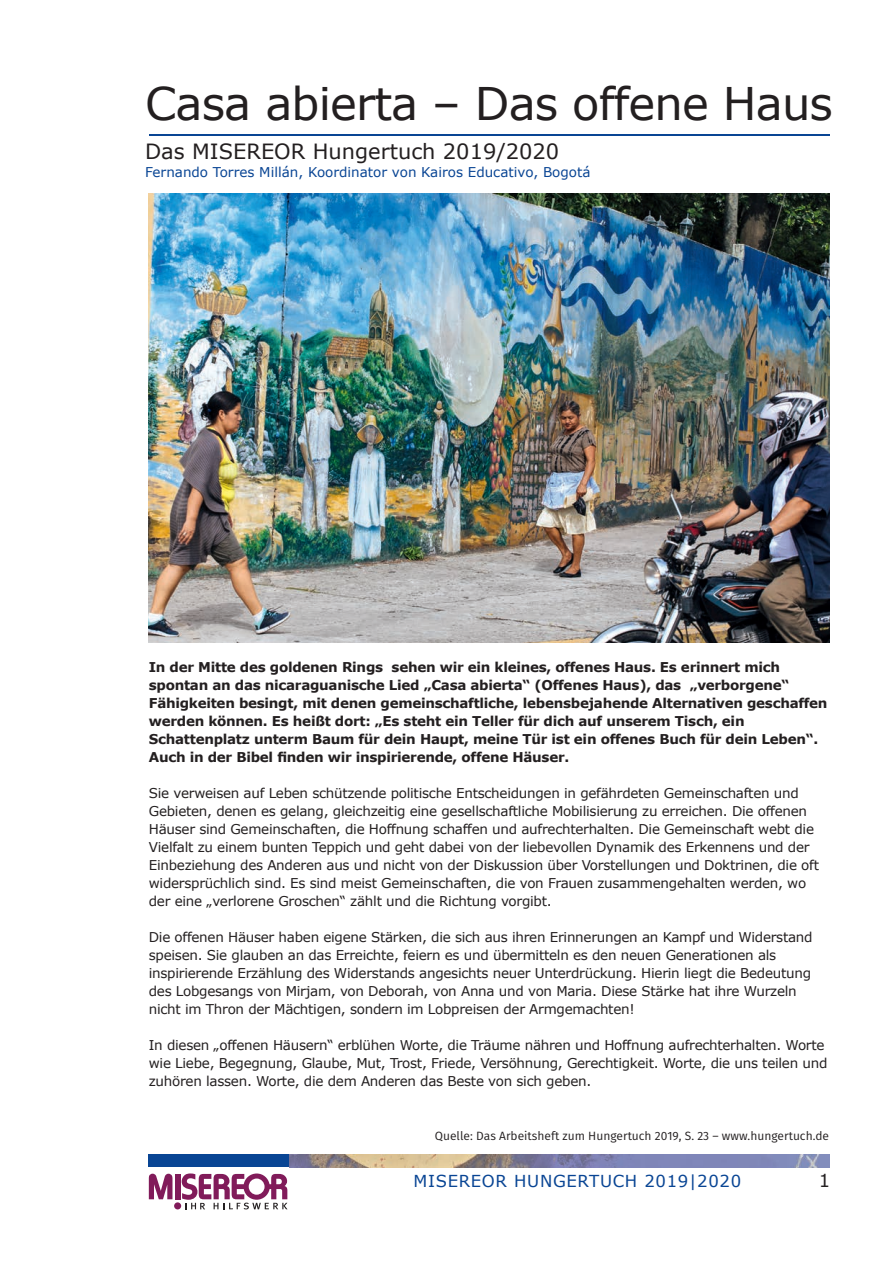
<style>
.page{position:relative;width:893px;height:1263px;background:#fff}
.page>*{position:absolute;margin:0;border:0;box-sizing:border-box;transform-origin:0 0}
.t1{font:45px "Verdana";letter-spacing:-.02em;color:#231f20}
.t2{font:21px "Verdana";color:#231f20}
.t3{font:18px "Verdana";color:#231f20}
.t4{font:16.5px "Verdana";letter-spacing:.04em;color:#094594}
.t5{font:13.5px/18px "Verdana";letter-spacing:-.02em;color:#231f20}
.t6{font:700 13.5px/18px "Verdana";letter-spacing:-.02em;color:#231f20}
.t7{font:13.5px "Verdana";color:#094594}
.t8{font:12px "Fira Sans";color:#231f20}
</style>
<div class="page">
<div style="left:149px;top:1154px;width:140px;height:13px;background:#094594"></div>
<img style="left:289px;top:1154px;width:540px;height:13px">
<svg style="left:149px;top:1174px;width:23px;height:25px"></svg>
<div style="left:175px;top:1174px;width:5px;height:25px;background:#811b5a"></div>
<div style="left:174px;top:1202px;width:7px;height:7px;background:#811b5a;border-radius:50%"></div>
<svg style="left:182px;top:1173px;width:105px;height:36px"></svg>
<hr style="left:149px;top:135px;width:680px;height:1px;background:#094594">
<img style="left:149px;top:193px;width:680px;height:449px">
<h1 class="t1" style="left:145px;top:73px;width:689px">Casa abierta – Das offene Haus</h1>
<h2 class="t2" style="left:145px;top:137px;width:416px">Das MISEREOR Hungertuch 2019/2020</h2>
<p class="t7" style="left:145px;top:163px;width:447px">Fernando Torres Millán, Koordinator von Kairos Educativo, Bogotá</p>
<p class="t6" style="left:149px;top:657px;width:680px">In der Mitte des goldenen Rings sehen wir ein kleines, offenes Haus. Es erinnert mich spontan an das nicaraguanische Lied „Casa abierta“ (Offenes Haus), das „verborgene“ Fähigkeiten besingt, mit denen gemeinschaftliche, lebensbejahende Alternativen geschaffen werden können. Es heißt dort: „Es steht ein Teller für dich auf unserem Tisch, ein Schattenplatz unterm Baum für dein Haupt, meine Tür ist ein offenes Buch für dein Leben“.<br>Auch in der Bibel finden wir inspirierende, offene Häuser.</p>
<p class="t5" style="left:149px;top:784px;width:672px">Sie verweisen auf Leben schützende politische Entscheidungen in gefährdeten Gemeinschaften und Gebieten, denen es gelang, gleichzeitig eine gesellschaftliche Mobilisierung zu erreichen. Die offenen Häuser sind Gemeinschaften, die Hoffnung schaffen und aufrechterhalten. Die Gemeinschaft webt die Vielfalt zu einem bunten Teppich und geht dabei von der liebevollen Dynamik des Erkennens und der Einbeziehung des Anderen aus und nicht von der Diskussion über Vorstellungen und Doktrinen, die oft widersprüchlich sind. Es sind meist Gemeinschaften, die von Frauen zusammengehalten werden, wo der eine „verlorene Groschen“ zählt und die Richtung vorgibt.</p>
<p class="t5" style="left:149px;top:928px;width:665px">Die offenen Häuser haben eigene Stärken, die sich aus ihren Erinnerungen an Kampf und Widerstand speisen. Sie glauben an das Erreichte, feiern es und übermitteln es den neuen Generationen als inspirierende Erzählung des Widerstands angesichts neuer Unterdrückung. Hierin liegt die Bedeutung des Lobgesangs von Mirjam, von Deborah, von Anna und von Maria. Diese Stärke hat ihre Wurzeln nicht im Thron der Mächtigen, sondern im Lobpreisen der Armgemachten!</p>
<p class="t5" style="left:149px;top:1036px;width:680px">In diesen „offenen Häusern“ erblühen Worte, die Träume nähren und Hoffnung aufrechterhalten. Worte wie Liebe, Begegnung, Glaube, Mut, Trost, Friede, Versöhnung, Gerechtigkeit. Worte, die uns teilen und zuhören lassen. Worte, die dem Anderen das Beste von sich geben.</p>
<p class="t8" style="left:435px;top:1127px;width:396px">Quelle: Das Arbeitsheft zum Hungertuch 2019, S. 23 – www.hungertuch.de</p>
<p class="t4" style="left:414px;top:1169px;width:329px">MISEREOR HUNGERTUCH 2019|2020</p>
<h3 class="t3" style="left:819px;top:1168px;width:13px">1</h3>
</div>
